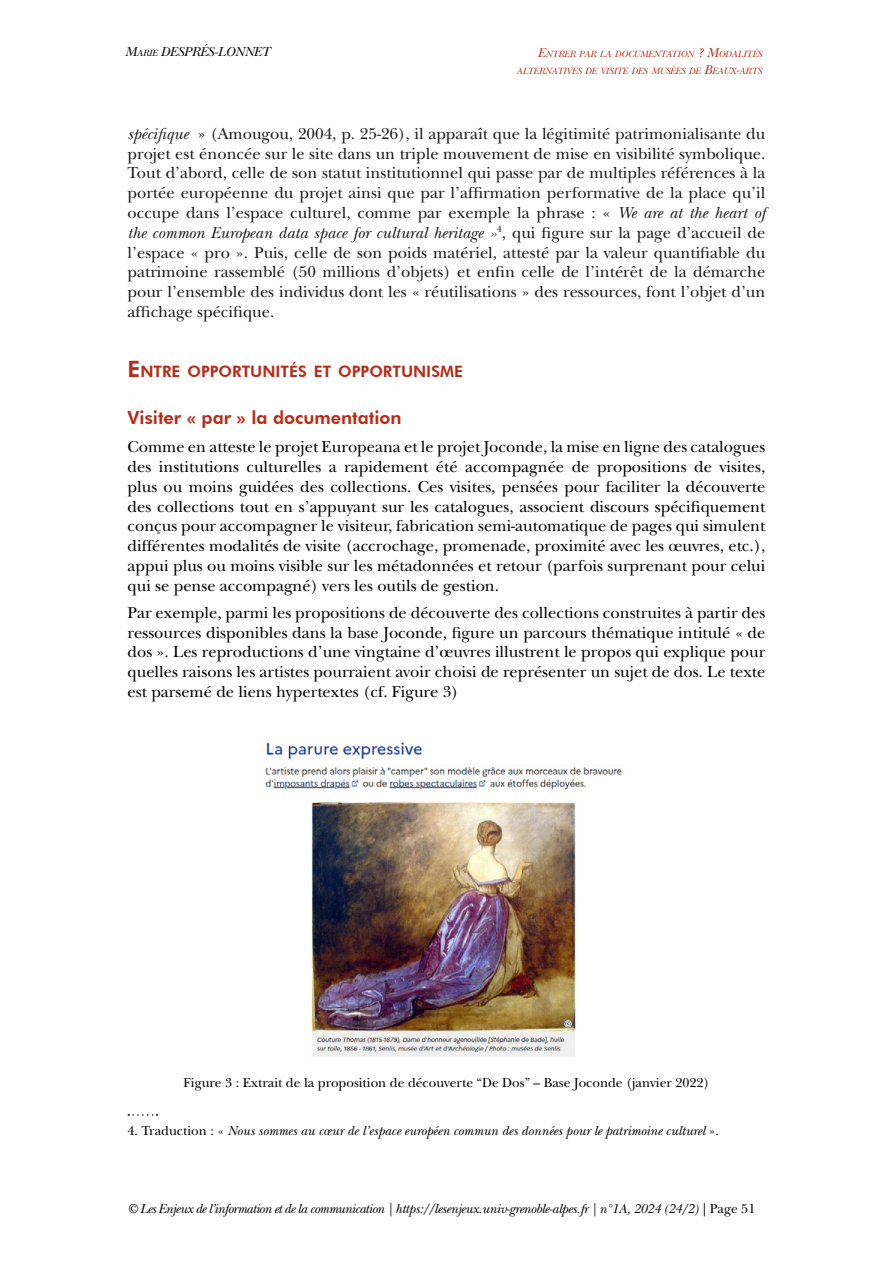
<style>
.page{position:relative;width:893px;height:1263px;background:#fff}
.page>*{position:absolute;margin:0;border:0;box-sizing:border-box;transform-origin:0 0}
.t1{font:800 18px "Futura BT";color:#b62c18}
.t2{font:16.5px/19.8px "New Baskerville Std";color:#000;text-align:justify}
.t3{font:16.5px/19.8px "New Baskerville Std";color:#1a1a1a;text-align:justify}
.t4{font:800 15.75px "Futura BT";color:#b62c18}
.t5{font:italic 13.5px "New Baskerville Std";letter-spacing:-.04em;color:#000}
.t6{font:italic 13.5px "New Baskerville Std";color:#000}
.t7{font:13.5px "New Baskerville Std";color:#000}
.t8{font:italic 13.5px "New Baskerville Std";color:#000}
.t9{font:italic 9.45px/16.2px "New Baskerville Std";color:#b62c18}
.s1{font-size:9.45px}
.s2{font-size:13.5px}
.s3{font-style:italic}
.s4{font-size:22.5px}
.s5{font-style:normal}
</style>
<div class="page">
<img style="left:265px;top:741px;width:358px;height:316px">
<svg style="left:128px;top:1114px;width:30px;height:2px"></svg>
<p class="t8" style="left:125px;top:44px;width:147px">M<span class="s1">ARIE</span> DESPRÉS-LONNET</p>
<p class="t9" style="left:517px;top:46px;width:241px;text-indent:21px"><span class="s2">E</span>NTRER PAR LA DO CUMENTATION <span class="s2">? M</span>ODALITÉS<br>ALTERNATIVES DE VISITE DES MUSÉES DE <span class="s2">B</span>EAUX<span class="s2">-</span>ARTS</p>
<p class="t3" style="left:128px;top:124px;width:639px"><span class="s3">spécifique</span> » (Amougou, 2004, p. 25-26), il apparaît que la légitimité patrimonialisante du projet est énoncée sur le site dans un triple mouvement de mise en visibilité symbolique.<br>Tout d’abord, celle de son statut institutionnel qui passe par de multiples références à la portée européenne du projet ainsi que par l’affirmation performative de la place qu’il occupe dans l’espace culturel, comme par exemple la phrase : « <span class="s3">We are at the heart of the common European data space for cultural heritage »</span><sup>4</sup>, qui figure sur la page d’accueil de l’espace « pro ». Puis, celle de son poids matériel, attesté par la valeur quantifiable du patrimoine rassemblé (50 millions d’objets) et enfin celle de l’intérêt de la démarche pour l’ensemble des individus dont les « réutilisations » des ressources, font l’objet d’un affichage spécifique.</p>
<p class="t4" style="left:128px;top:362px;width:335px"><span class="s4">E</span>NTRE OPPORTUNITÉS ET OPPORTUNISME</p>
<p class="t1" style="left:128px;top:407px;width:276px">Visiter « par » la documentation</p>
<p class="t2" style="left:128px;top:437px;width:639px">Comme en atteste le projet Europeana et le projet Joconde, la mise en ligne des catalogues des institutions culturelles a rapidement été accompagnée de propositions de visites, plus ou moins guidées des collections. Ces visites, pensées pour faciliter la découverte des collections tout en s’appuyant sur les catalogues, associent discours spécifiquement conçus pour accompagner le visiteur, fabrication semi-automatique de pages qui simulent différentes modalités de visite (accrochage, promenade, proximité avec les œuvres, etc.), appui plus ou moins visible sur les métadonnées et retour (parfois surprenant pour celui qui se pense accompagné) vers les outils de gestion.</p>
<p class="t2" style="left:128px;top:603px;width:639px">Par exemple, parmi les propositions de découverte des collections construites à partir des ressources disponibles dans la base Joconde, figure un parcours thématique intitulé « de dos ». Les reproductions d’une vingtaine d’œuvres illustrent le propos qui explique pour quelles raisons les artistes pourraient avoir choisi de représenter un sujet de dos. Le texte est parsemé de liens hypertextes (cf. Figure 3)</p>
<p class="t7" style="left:184px;top:1074px;width:527px">Figure 3 : Extrait de la proposition de découverte “De Dos” – Base Joconde (janvier 2022)</p>
<p class="t6" style="left:128px;top:1123px;width:593px"><span class="s5">4. Traduction : «</span> Nous sommes au cœur de l’espace européen commun des données pour le patrimoine culturel <span class="s5">».</span></p>
<p class="t5" style="left:128px;top:1200px;width:629px">© Les Enjeux de l’information et de la communication | https://lesenjeux.univ-grenoble-alpes.fr | n°1A, 2024 (24/2) <span class="s5">| Page 51</span></p>
</div>
